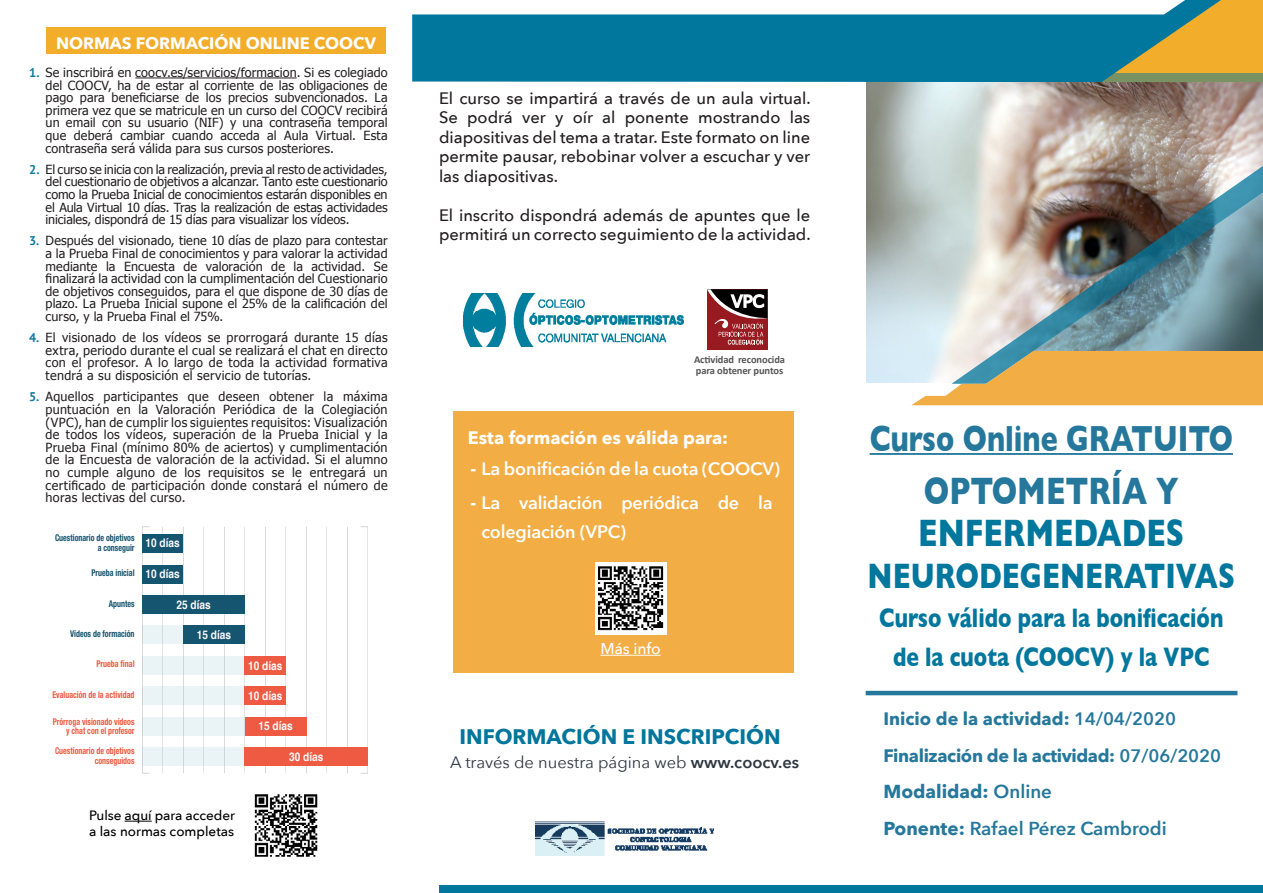
<style>
.page{position:relative;width:1263px;height:893px;background:#fff}
.page>*{position:absolute;margin:0;border:0;box-sizing:border-box;transform-origin:0 0}
.t1{font:700 39px "Gill Sans";color:#01779d;scale:.77 1}
.t2{font:700 39px "Gill Sans";color:#25789c;scale:.77 1}
.t3{font:700 37.05px "Gill Sans";color:#25789c;scale:.77 1}
.t4{font:700 36px "Gill Sans";color:#01779d;scale:.77 1}
.t5{font:700 27.3px "Gill Sans";color:#01779d;scale:.77 1}
._14_Pt_Sub_Header{font:700 21px "Avenir Next";color:#01759c}
.t6{font:600 18.75px "Avenir Next";color:#25789c}
.t7{font:700 18.75px "Avenir Next";color:#25789c}
.t8{font:600 18px/28.5px "Avenir Next";letter-spacing:-.01em;color:#fff}
.t9{font:700 18px "Avenir Next";letter-spacing:-.02em;color:#25789c}
.t10{font:700 18px "Avenir Next";color:#25789c}
.t11{font:700 18px "Avenir Next";color:#fff}
.t12{font:500 16.5px/19.5px "Avenir Next";color:#231f20;text-align:justify}
.t13{font:16.5px "Avenir Next";color:#2e3640}
._14_Pt_Sub_Header-2{font:700 16.5px "Avenir Next";color:#fff}
.Estilo_de_párrafo_1{font:500 15.75px "Avenir Next";letter-spacing:-.01em;color:#fff}
.Estilo_de_párrafo_1-2{font:500 13.5px/16.2px "Avenir Next";color:#000}
._11_Pt_Basic_Left_Al{font:12.6px/12.6px "Tahoma";letter-spacing:.015em;color:#231f20;text-align:justify}
.t14{font:700 11.85px "Helvetica";color:#f9f9f9;scale:.85 1}
.Estilo_de_párrafo_1-3{font:700 10.5px/10.5px "Calibri";letter-spacing:-.01em;color:#575757}
.t15{font:700 condensed 9.3px/9.3px "Helvetica Neue LT Std";color:#ee5b42;text-align:right;scale:.85 1}
.t16{font:700 condensed 9.3px/9.3px "Helvetica Neue LT Std";color:#16556f;text-align:right;scale:.85 1}
.s1{font-family:"PT Sans";font-weight:700;color:#0d799f}
.s2{font-weight:700}
.s3{font-weight:600}
</style>
<div class="page">
<div style="left:453px;top:411px;width:341px;height:262px;background:#f2ad45"></div>
<div style="left:46px;top:28px;width:339px;height:26px;background:#f2ad2b"></div>
<img style="left:867px;top:82px;width:396px;height:301px">
<hr style="left:870px;top:453px;width:363px;height:2px;background:#25789c">
<div style="left:1221px;top:0;width:42px;height:74px;background:#f2ad2b"></div>
<svg style="left:412px;top:0;width:809px;height:82px;fill:#01779d"></svg>
<svg style="left:951px;top:164px;width:312px;height:27px;background:#b1a9a0"></svg>
<img style="left:911px;top:191px;width:352px;height:214px">
<svg style="left:865px;top:74px;width:398px;height:8px;background:#308186"></svg>
<div style="left:439px;top:885px;width:824px;height:8px;background:#01779d"></div>
<hr style="left:866px;top:691px;width:371px;height:4px;background:#25789c">
<hr style="left:600px;top:655px;width:61px;height:1px;background:#fff">
<img style="left:254px;top:794px;width:64px;height:63px">
<svg style="left:125px;top:821px;width:27px;height:1px"></svg>
<img style="left:463px;top:293px;width:221px;height:54px">
<div style="left:707px;top:289px;width:60px;height:61px;background:#981a21"></div>
<svg style="left:707px;top:289px;width:61px;height:56px"></svg>
<img style="left:535px;top:821px;width:179px;height:35px">
<img style="left:596px;top:562px;width:71px;height:72px">
<hr style="left:135px;top:78px;width:162px;height:1px;background:#231f20">
<div style="left:142px;top:527px;width:8px;height:246px;border:1px solid #adadad"></div>
<hr style="left:163px;top:527px;width:1px;height:246px;background:#adadad">
<hr style="left:183px;top:527px;width:1px;height:246px;background:#adadad">
<hr style="left:204px;top:527px;width:1px;height:246px;background:#adadad">
<hr style="left:224px;top:527px;width:1px;height:246px;background:#adadad">
<hr style="left:245px;top:527px;width:1px;height:246px;background:#adadad">
<hr style="left:265px;top:527px;width:1px;height:246px;background:#adadad">
<div style="left:142px;top:717px;width:103px;height:18px;background:#eaf4f6"></div>
<div style="left:142px;top:686px;width:102px;height:19px;background:#eaf4f6"></div>
<div style="left:142px;top:656px;width:103px;height:19px;background:#eaf4f6"></div>
<hr style="left:286px;top:527px;width:1px;height:246px;background:#adadad">
<hr style="left:306px;top:527px;width:1px;height:246px;background:#adadad">
<hr style="left:347px;top:527px;width:1px;height:246px;background:#adadad">
<div style="left:361px;top:527px;width:7px;height:246px;border:1px solid #adadad"></div>
<hr style="left:327px;top:527px;width:1px;height:246px;background:#adadad">
<div style="left:183px;top:626px;width:62px;height:18px;background:#16556f"></div>
<div style="left:142px;top:626px;width:41px;height:18px;background:#eaf4f6"></div>
<div style="left:142px;top:595px;width:103px;height:19px;background:#16556f"></div>
<div style="left:142px;top:565px;width:41px;height:18px;background:#16556f"></div>
<div style="left:142px;top:534px;width:41px;height:19px;background:#16556f"></div>
<div style="left:245px;top:656px;width:41px;height:19px;background:#ee5b42"></div>
<div style="left:245px;top:686px;width:41px;height:19px;background:#ee5b42"></div>
<div style="left:142px;top:747px;width:103px;height:19px;background:#eaf4f6"></div>
<div style="left:245px;top:747px;width:123px;height:19px;background:#ee5b42"></div>
<div style="left:245px;top:717px;width:61px;height:18px;background:#ee5b42"></div>
<p class="_14_Pt_Sub_Header-2" style="left:56px;top:29px;width:321px">NORMAS FORMACIÓN ONLINE COOCV</p>
<p class="_11_Pt_Basic_Left_Al" style="left:46px;top:65px;width:344px;text-indent:-16px"><span class="s1">1.</span> Se inscribirá en coocv.es/servicios/formacion. Si es colegiado del COOCV, ha de estar al corriente de las obligaciones de pago para beneficiarse de los precios subvencionados. La primera vez que se matricule en un curso del COOCV recibirá un email con su usuario (NIF) y una contraseña temporal que deberá cambiar cuando acceda al Aula Virtual. Esta contraseña será válida para sus cursos posteriores.</p>
<p class="_11_Pt_Basic_Left_Al" style="left:46px;top:162px;width:343px;text-indent:-16px"><span class="s1">2.</span> El curso se inicia con la realización, previa al resto de actividades, del cuestionario de objetivos a alcanzar. Tanto este cuestionario como la Prueba Inicial de conocimientos estarán disponibles en el Aula Virtual 10 días. Tras la realización de estas actividades iniciales, dispondrá de 15 días para visualizar los vídeos.</p>
<p class="_11_Pt_Basic_Left_Al" style="left:46px;top:234px;width:344px;text-indent:-16px"><span class="s1">3.</span> Después del visionado, tiene 10 días de plazo para contestar a la Prueba Final de conocimientos y para valorar la actividad mediante la Encuesta de valoración de la actividad. Se finalizará la actividad con la cumplimentación del Cuestionario de objetivos conseguidos, para el que dispone de 30 días de plazo. La Prueba Inicial supone el 25% de la calificación del curso, y la Prueba Final el 75%.</p>
<p class="_11_Pt_Basic_Left_Al" style="left:46px;top:331px;width:344px;text-indent:-16px"><span class="s1">4.</span> El visionado de los vídeos se prorrogará durante 15 días extra, periodo durante el cual se realizará el chat en directo con el profesor. A lo largo de toda la actividad formativa tendrá a su disposición el servicio de tutorías.</p>
<p class="_11_Pt_Basic_Left_Al" style="left:46px;top:390px;width:344px;text-indent:-16px"><span class="s1">5.</span> Aquellos participantes que deseen obtener la máxima puntuación en la Valoración Periódica de la Colegiación (VPC), han de cumplir los siguientes requisitos: Visualización de todos los vídeos, superación de la Prueba Inicial y la Prueba Final (mínimo 80% de aciertos) y cumplimentación de la Encuesta de valoración de la actividad. Si el alumno no cumple alguno de los requisitos se le entregará un certificado de participación donde constará el número de horas lectivas del curso.</p>
<p class="t14" style="left:146px;top:534px;width:42px">10 días</p>
<p class="t14" style="left:146px;top:564px;width:42px">10 días</p>
<p class="t14" style="left:176px;top:595px;width:42px">25 días</p>
<p class="t16" style="left:55px;top:533px;width:95px">Cuestionario de objetivos a conseguir</p>
<p class="t16" style="left:91px;top:568px;width:52px">Prueba inicial</p>
<p class="t16" style="left:109px;top:599px;width:32px">Apuntes</p>
<p class="t16" style="left:70px;top:629px;width:77px">Vídeos de formación</p>
<p class="t15" style="left:97px;top:659px;width:46px">Prueba final</p>
<p class="t15" style="left:52px;top:690px;width:98px">Evaluación de la actividad</p>
<p class="t14" style="left:197px;top:625px;width:42px">15 días</p>
<p class="t14" style="left:248px;top:656px;width:42px">10 días</p>
<p class="t14" style="left:248px;top:686px;width:42px">10 días</p>
<p class="t15" style="left:53px;top:717px;width:98px">Prórroga visionado vídeos y chat con el profesor</p>
<p class="t15" style="left:55px;top:746px;width:95px">Cuestionario de objetivos conseguidos</p>
<p class="Estilo_de_párrafo_1-2" style="left:89px;top:807px;width:147px">Pulse aquí para acceder a las normas completas</p>
<p class="t14" style="left:258px;top:716px;width:42px">15 días</p>
<p class="t14" style="left:289px;top:747px;width:42px">30 días</p>
<p class="t12" style="left:439px;top:87px;width:373px">El curso se impartirá a través de un aula virtual.<br>Se podrá ver y oír al ponente mostrando las diapositivas del tema a tratar. Este formato on line permite pausar, rebobinar volver a escuchar y ver las diapositivas.</p>
<p class="t12" style="left:439px;top:204px;width:373px">El inscrito dispondrá además de apuntes que le permitirá un correcto seguimiento de la actividad.</p>
<p class="Estilo_de_párrafo_1-3" style="left:694px;top:355px;width:93px">Actividad reconocida para obtener puntos</p>
<p class="t11" style="left:468px;top:422px;width:262px">Esta formación es válida para:</p>
<p class="t8" style="left:471px;top:454px;width:311px"><span class="s2">-</span> La bonificación de la cuota (COOCV)</p>
<p class="t8" style="left:481px;top:488px;width:293px;text-indent:-11px"><span class="s2">-</span> La validación periódica de la colegiación (VPC)</p>
<p class="Estilo_de_párrafo_1" style="left:600px;top:635px;width:62px">Más info</p>
<p class="_14_Pt_Sub_Header" style="left:459px;top:718px;width:323px">INFORMACIÓN E INSCRIPCIÓN</p>
<p class="t13" style="left:450px;top:748px;width:351px">A través de nuestra página web <span class="s3">www.coocv.es</span></p>
<p class="t3" style="left:870px;top:409px;width:473px">Curso Online GRATUITO</p>
<p class="t2" style="left:924px;top:460px;width:332px">OPTOMETRÍA Y</p>
<p class="t1" style="left:918px;top:502px;width:347px">ENFERMEDADES</p>
<p class="t4" style="left:868px;top:547px;width:478px">NEURODEGENERATIVAS</p>
<p class="t5" style="left:879px;top:596px;width:449px">Curso válido para la bonificación</p>
<p class="t5" style="left:893px;top:635px;width:413px">de la cuota (COOCV) y la VPC</p>
<p class="t10" style="left:883px;top:703px;width:294px">Inicio de la actividad: <span class="s3">14/04/2020</span></p>
<p class="t9" style="left:883px;top:740px;width:339px">Finalización de la actividad: <span class="s3">07/06/2020</span></p>
<p class="t7" style="left:883px;top:775px;width:170px">Modalidad: <span class="s3">Online</span></p>
<p class="t6" style="left:883px;top:812px;width:285px"><span class="s2">Ponente:</span> Rafael Pérez Cambrodi</p>
</div>
